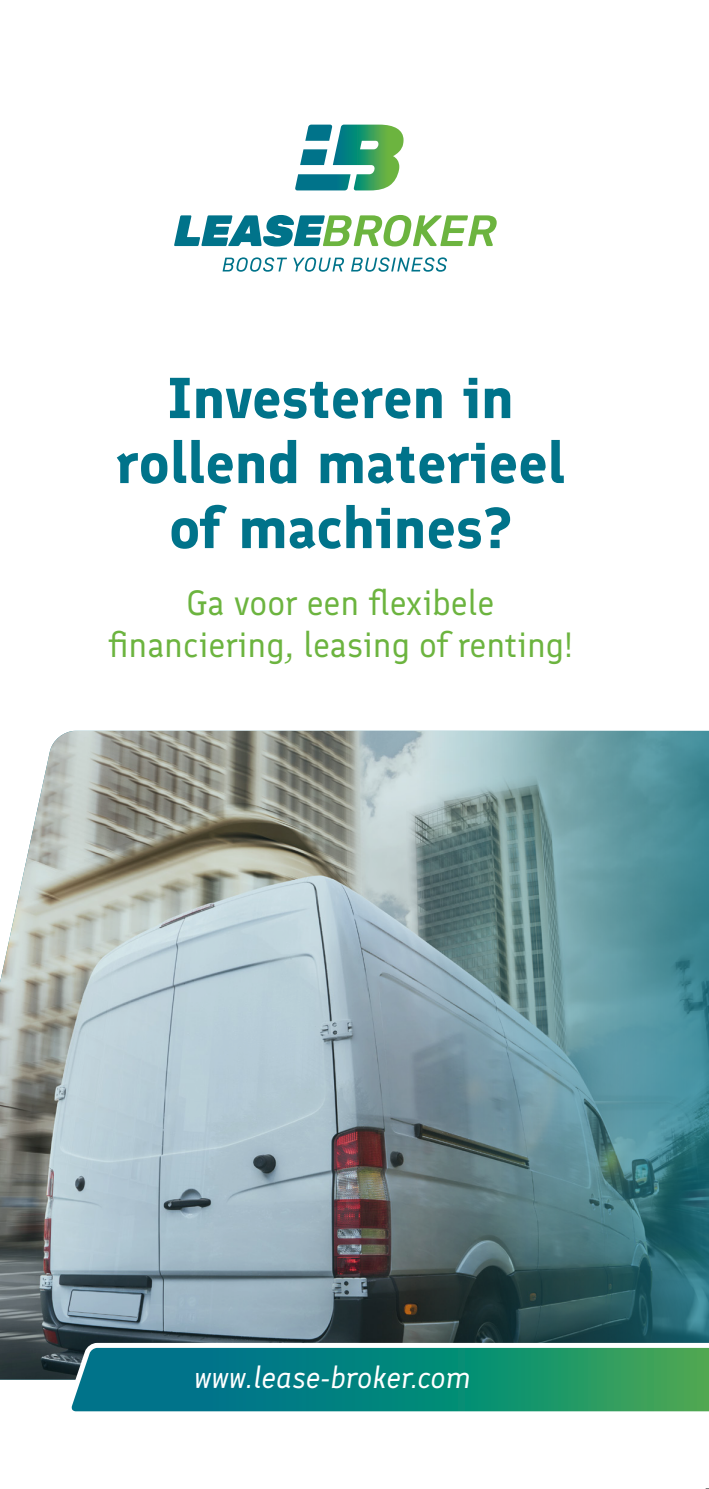
<style>
.page{position:relative;width:709px;height:1489px;background:#fff}
.page>*{position:absolute;margin:0;border:0;box-sizing:border-box;transform-origin:0 0}
.t1{font:700 57.5px/65px "Finlandica";color:#00738a;text-align:center}
.t2{font:35px/42px "Finlandica";color:#6cb43f;text-align:center}
.t3{font:italic 30px "Finlandica";color:#fff}
</style>
<div class="page">
<svg style="left:222px;top:257px;width:65px;height:15px"></svg>
<svg style="left:293px;top:257px;width:51px;height:15px"></svg>
<svg style="left:351px;top:257px;width:96px;height:15px"></svg>
<svg style="left:174px;top:215px;width:322px;height:31px"></svg>
<svg style="left:295px;top:125px;width:108px;height:65px"></svg>
<img style="left:0;top:730px;width:709px;height:649px">
<svg style="left:62px;top:1340px;width:647px;height:72px;background:#268e80"></svg>
<svg style="left:708px;top:730px;width:1px;height:28px"></svg>
<p class="t1" style="left:116px;top:366px;width:451px">Investeren in rollend materieel of machines?</p>
<p class="t2" style="left:108px;top:582px;width:467px">Ga voor een flexibele financiering, leasing of renting!</p>
<p class="t3" style="left:194px;top:1357px;width:278px">www.lease-broker.com</p>
</div>
